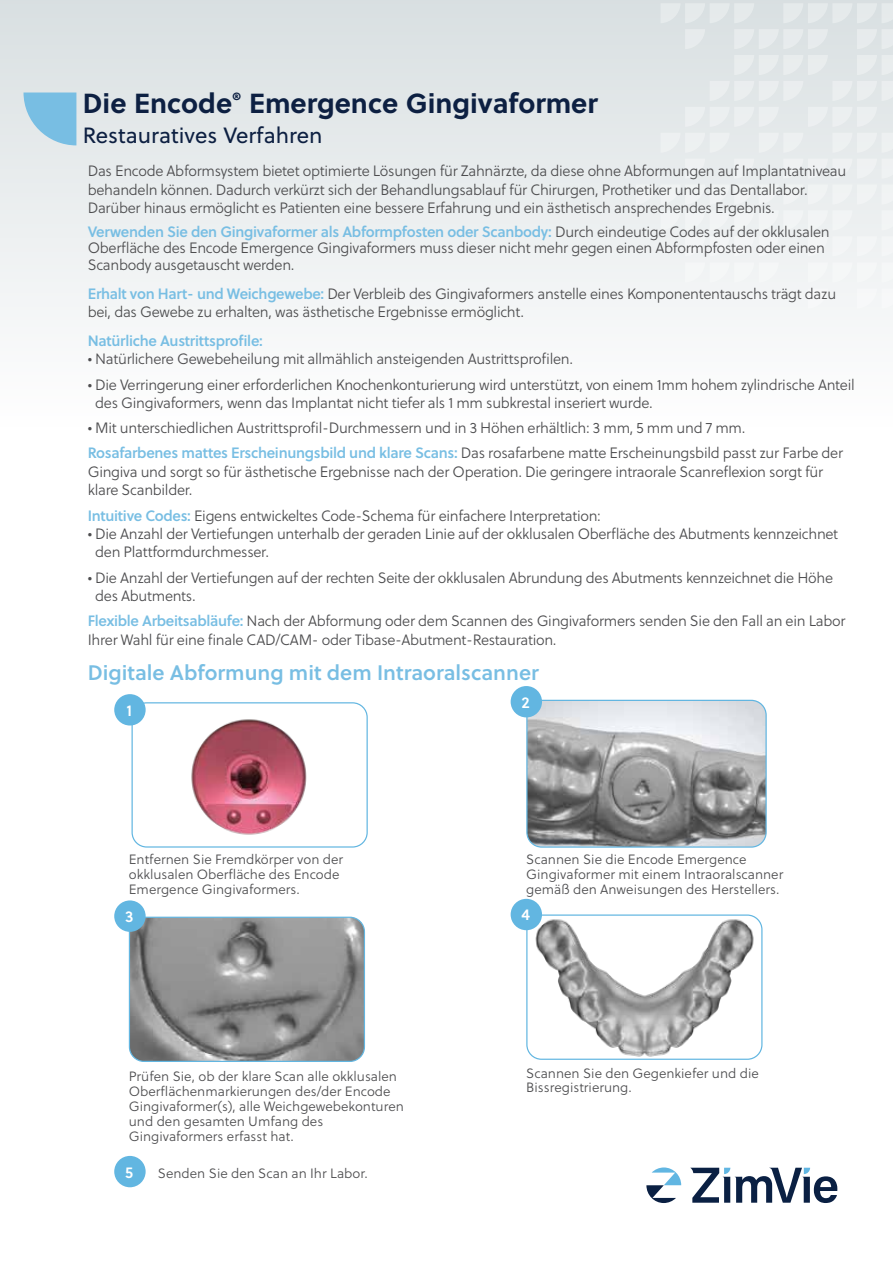
<style>
.page{position:relative;width:893px;height:1263px;background:#fff}
.page>*{position:absolute;margin:0;border:0;box-sizing:border-box;transform-origin:0 0}
.t1{font:700 27.6px "Soleil";color:#0d2042}
.t2{font:22.05px "Soleil";color:#0d2042}
.t3{font:21px "Soleil Sb";color:#78bee3}
.t4{font:15.75px "Soleil Sb";color:#fff}
.t5{font:15px/18.5px "Soleil Lt";letter-spacing:-.02em;color:#4d4d4f}
.t6{font:15px "Soleil Sb";letter-spacing:-.02em;color:#78bee3}
.t7{font:13.5px/15px "Soleil Lt";color:#4d4d4f}
.s1{font-family:"Soleil Lt";color:#4d4d4f}
.s2{font-family:"Soleil Sb";color:#78bee3}
</style>
<div class="page">
<div style="left:0;top:0;width:893px;height:863px;background:linear-gradient(to bottom,#e2e7e9,#fff)"></div>
<svg style="left:808px;top:107px;width:69px;height:20px"></svg>
<div style="left:808px;top:236px;width:85px;height:20px;background:#f3f5f6"></div>
<div style="left:685px;top:236px;width:94px;height:20px;background:#f3f5f6"></div>
<svg style="left:832px;top:81px;width:61px;height:20px"></svg>
<svg style="left:710px;top:81px;width:93px;height:20px;background:#e7eaec"></svg>
<svg style="left:857px;top:55px;width:36px;height:20px"></svg>
<svg style="left:734px;top:55px;width:94px;height:20px;background:#e5e9ea"></svg>
<svg style="left:685px;top:29px;width:20px;height:20px"></svg>
<svg style="left:857px;top:29px;width:36px;height:20px"></svg>
<svg style="left:734px;top:29px;width:94px;height:20px;background:#e3e8e9"></svg>
<div style="left:636px;top:159px;width:257px;height:71px;background:#ecf0f0"></div>
<svg style="left:783px;top:3px;width:110px;height:20px;background:#e1e6e8"></svg>
<svg style="left:660px;top:3px;width:94px;height:20px;background:#e1e6e8"></svg>
<svg style="left:759px;top:133px;width:44px;height:20px"></svg>
<svg style="left:832px;top:133px;width:61px;height:20px"></svg>
<svg style="left:660px;top:133px;width:70px;height:20px"></svg>
<div style="left:685px;top:107px;width:94px;height:20px;background:#ebeff0"></div>
<div style="left:808px;top:262px;width:85px;height:20px;background:#f5f7f7"></div>
<div style="left:685px;top:262px;width:94px;height:20px;background:#f5f7f7"></div>
<svg style="left:808px;top:289px;width:20px;height:20px"></svg>
<svg style="left:857px;top:289px;width:36px;height:20px"></svg>
<img style="left:129px;top:917px;width:235px;height:144px">
<div style="left:129px;top:917px;width:236px;height:145px;border:1px solid #62b6e1;border-radius:15px"></div>
<div style="left:114px;top:900px;width:32px;height:32px;background:#62b6e1;border-radius:50%"></div>
<div style="left:132px;top:702px;width:236px;height:145px;border:1px solid #62b6e1;border-radius:15px"></div>
<img style="left:531px;top:916px;width:228px;height:143px">
<div style="left:526px;top:914px;width:236px;height:146px;border:1px solid #62b6e1;border-radius:15px"></div>
<div style="left:511px;top:899px;width:31px;height:31px;background:#62b6e1;border-radius:50%"></div>
<div style="left:114px;top:1156px;width:32px;height:31px;background:#62b6e1;border-radius:50%"></div>
<img style="left:527px;top:700px;width:239px;height:147px">
<div style="left:526px;top:700px;width:241px;height:148px;border:1px solid #62b6e1;border-radius:15px"></div>
<div style="left:511px;top:686px;width:31px;height:31px;background:#62b6e1;border-radius:50%"></div>
<div style="left:114px;top:694px;width:32px;height:31px;background:#62b6e1;border-radius:50%"></div>
<img style="left:175px;top:703px;width:147px;height:148px">
<svg style="left:646px;top:1167px;width:35px;height:36px"></svg>
<svg style="left:690px;top:1168px;width:147px;height:35px"></svg>
<svg style="left:24px;top:92px;width:52px;height:53px;background:#8ec7e4"></svg>
<h1 class="t1" style="left:83px;top:85px;width:516px">Die Encode<sup>®</sup> Emergence Gingivaformer</h1>
<h2 class="t2" style="left:83px;top:121px;width:241px">Restauratives Verfahren</h2>
<p class="t5" style="left:88px;top:162px;width:760px">Das Encode Abformsystem bietet optimierte Lösungen für Zahnärzte, da diese ohne Abformungen auf Implantatniveau behandeln können. Dadurch verkürzt sich der Behandlungsablauf für Chirurgen, Prothetiker und das Dentallabor.<br>Darüber hinaus ermöglicht es Patienten eine bessere Erfahrung und ein ästhetisch ansprechendes Ergebnis.</p>
<p class="t6" style="left:88px;top:222px;width:743px">Verwenden Sie den Gingivaformer als Abformpfosten oder Scanbody: <span class="s1">Durch eindeutige Codes auf der okklusalen</span></p>
<p class="t5" style="left:88px;top:240px;width:739px;line-height:16.5px">Oberfläche des Encode Emergence Gingivaformers muss dieser nicht mehr gegen einen Abformpfosten oder einen<br>Scanbody ausgetauscht werden.</p>
<p class="t5" style="left:88px;top:285px;width:750px"><span class="s2">Erhalt von Hart- und Weichgewebe:</span> Der Verbleib des Gingivaformers anstelle eines Komponententauschs trägt dazu bei, das Gewebe zu erhalten, was ästhetische Ergebnisse ermöglicht.</p>
<p class="t6" style="left:88px;top:331px;width:177px">Natürliche Austrittsprofile:</p>
<p class="t5" style="left:88px;top:350px;width:487px">• Natürlichere Gewebeheilung mit allmählich ansteigenden Austrittsprofilen.</p>
<p class="t5" style="left:95px;top:376px;width:761px;text-indent:-7px">• Die Verringerung einer erforderlichen Knochenkonturierung wird unterstützt, von einem 1mm hohem zylindrische Anteil des Gingivaformers, wenn das Implantat nicht tiefer als 1 mm subkrestal inseriert wurde.</p>
<p class="t5" style="left:88px;top:416px;width:757px;line-height:25.2px">• Mit unterschiedlichen Austrittsprofil-Durchmessern und in 3 Höhen erhältlich: 3 mm, 5 mm und 7 mm.<br><span class="s2">Rosafarbenes mattes Erscheinungsbild und klare Scans:</span> Das rosafarbene matte Erscheinungsbild passt zur Farbe der</p>
<p class="t5" style="left:88px;top:463px;width:737px">Gingiva und sorgt so für ästhetische Ergebnisse nach der Operation. Die geringere intraorale Scanreflexion sorgt für klare Scanbilder.</p>
<p class="t5" style="left:88px;top:507px;width:515px"><span class="s2">Intuitive Codes:</span> Eigens entwickeltes Code-Schema für einfachere Interpretation:</p>
<p class="t5" style="left:95px;top:525px;width:744px;text-indent:-7px">• Die Anzahl der Vertiefungen unterhalb der geraden Linie auf der okklusalen Oberfläche des Abutments kennzeichnet den Plattformdurchmesser.</p>
<p class="t5" style="left:95px;top:569px;width:739px;text-indent:-7px">• Die Anzahl der Vertiefungen auf der rechten Seite der okklusalen Abrundung des Abutments kennzeichnet die Höhe des Abutments.</p>
<p class="t5" style="left:88px;top:612px;width:759px"><span class="s2">Flexible Arbeitsabläufe:</span> Nach der Abformung oder dem Scannen des Gingivaformers senden Sie den Fall an ein Labor<br>Ihrer Wahl für eine finale CAD/CAM- oder Tibase-Abutment-Restauration.</p>
<h3 class="t3" style="left:88px;top:659px;width:453px">Digitale Abformung mit dem Intraoralscanner</h3>
<p class="t4" style="left:126px;top:700px;width:7px">1</p>
<p class="t4" style="left:522px;top:692px;width:10px">2</p>
<p class="t7" style="left:129px;top:852px;width:216px">Entfernen Sie Fremdkörper von der okklusalen Oberfläche des Encode<br>Emergence Gingivaformers.</p>
<p class="t7" style="left:526px;top:852px;width:259px">Scannen Sie die Encode Emergence<br>Gingivaformer mit einem Intraoralscanner gemäß den Anweisungen des Herstellers.</p>
<p class="t4" style="left:125px;top:906px;width:10px">3</p>
<p class="t4" style="left:521px;top:905px;width:10px">4</p>
<p class="t7" style="left:129px;top:1069px;width:277px">Prüfen Sie, ob der klare Scan alle okklusalen Oberflächenmarkierungen des/der Encode Gingivaformer(s), alle Weichgewebekonturen und den gesamten Umfang des Gingivaformers erfasst hat.</p>
<p class="t4" style="left:125px;top:1162px;width:10px">5</p>
<p class="t7" style="left:158px;top:1166px;width:211px">Senden Sie den Scan an Ihr Labor.</p>
<p class="t7" style="left:526px;top:1067px;width:234px;line-height:13.5px">Scannen Sie den Gegenkiefer und die<br>Bissregistrierung.</p>
</div>
